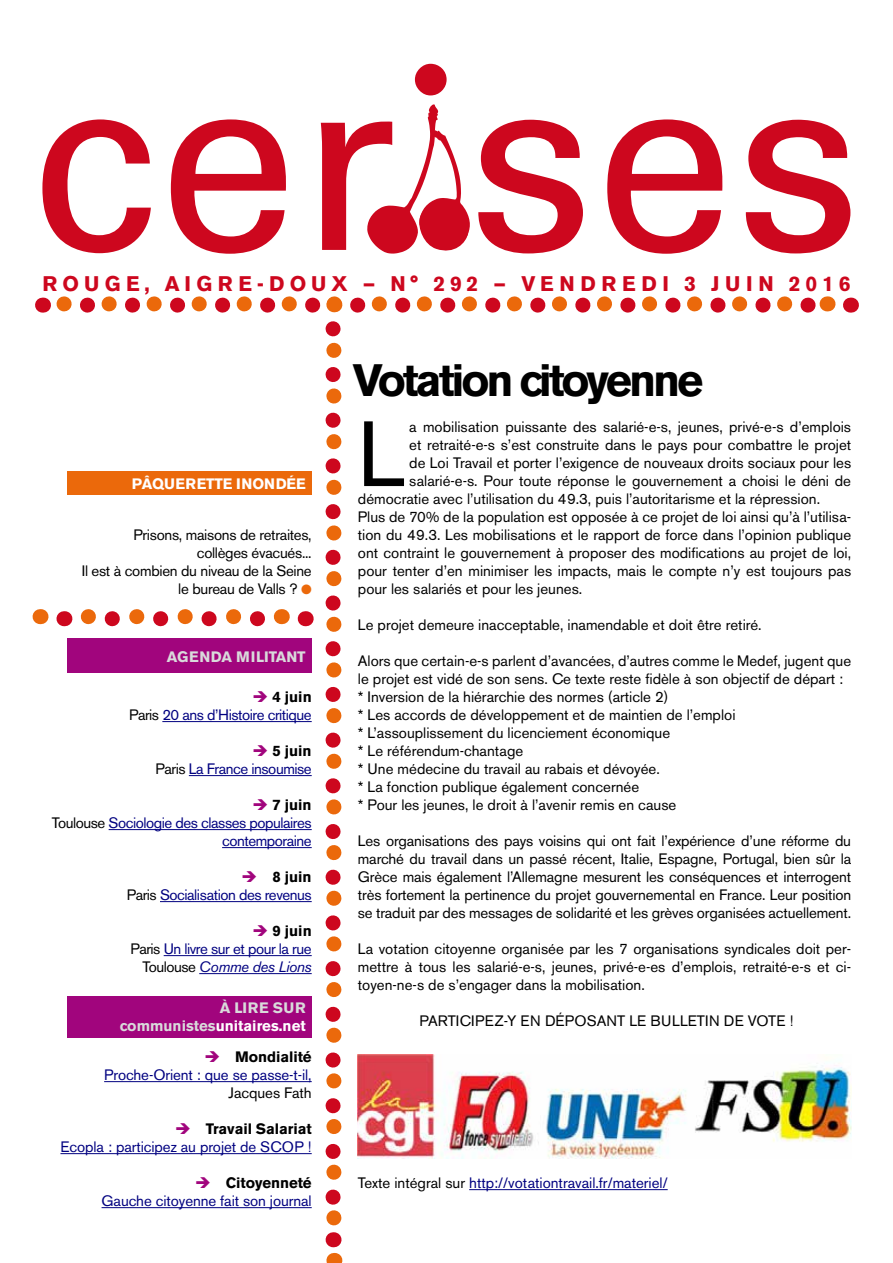
<style>
.page{position:relative;width:893px;height:1263px;background:#fff}
.page>*{position:absolute;margin:0;border:0;box-sizing:border-box;transform-origin:0 0}
.t1{font:91.5px "Akzidenz Grotesk BE";color:#000}
.t2{font:700 45px "Akzidenz Grotesk BE";letter-spacing:-.07em;color:#000}
.t3{font:700 21px "Akzidenz Grotesk BE";letter-spacing:.25em;color:#cd071e}
.t4{font:15px/18px "Akzidenz Grotesk BE";color:#000;text-align:justify}
.t5{font:15px/18px "Akzidenz Grotesk BE";letter-spacing:-.03em;color:#000080;text-align:right}
.t6{font:15px/18px "Akzidenz Grotesk BE";letter-spacing:-.005em;color:#000080;text-align:right}
.t7{font:15px/18px "Akzidenz Grotesk BE";letter-spacing:-.02em;color:#000;text-align:right}
.t8{font:15px "Akzidenz Grotesk BE";color:#000080}
.t9{font:700 15px/18px "Akzidenz Grotesk BE";color:#d9dadb;text-align:right}
.t10{font:700 15px "Akzidenz Grotesk BE";letter-spacing:-.01em;color:#fff}
.s1{color:#eb690b}
.s2{color:#a1057d}
.s3{font-weight:700;color:#000}
.s4{color:#000}
.s5{font-style:italic}
.s6{color:#fff}
</style>
<div class="page">
<svg style="left:326px;top:329px;width:15px;height:918px"></svg>
<svg style="left:43px;top:298px;width:1px;height:15px"></svg>
<svg style="left:850px;top:298px;width:1px;height:15px"></svg>
<svg style="left:64px;top:296px;width:764px;height:17px"></svg>
<svg style="left:64px;top:611px;width:1px;height:15px"></svg>
<svg style="left:305px;top:611px;width:1px;height:15px"></svg>
<svg style="left:40px;top:609px;width:1px;height:15px"></svg>
<svg style="left:88px;top:609px;width:194px;height:17px"></svg>
<div style="left:68px;top:472px;width:244px;height:23px;background:#eb690b"></div>
<hr style="left:162px;top:721px;width:150px;height:1px;background:#000080">
<hr style="left:189px;top:775px;width:123px;height:1px;background:#000080">
<hr style="left:109px;top:829px;width:203px;height:1px;background:#000080">
<hr style="left:222px;top:847px;width:90px;height:1px;background:#000080">
<hr style="left:160px;top:901px;width:152px;height:1px;background:#000080">
<hr style="left:164px;top:955px;width:148px;height:1px;background:#000080">
<hr style="left:199px;top:973px;width:113px;height:1px;background:#000080">
<hr style="left:104px;top:1081px;width:208px;height:1px;background:#000080">
<hr style="left:60px;top:1153px;width:252px;height:1px;background:#000080">
<hr style="left:102px;top:1207px;width:210px;height:1px;background:#000080">
<div style="left:68px;top:639px;width:244px;height:34px;background:#a1057d"></div>
<div style="left:68px;top:996px;width:244px;height:41px;background:#a1057d"></div>
<svg style="left:415px;top:64px;width:32px;height:31px"></svg>
<svg style="left:43px;top:119px;width:108px;height:134px"></svg>
<svg style="left:171px;top:119px;width:115px;height:135px"></svg>
<svg style="left:321px;top:104px;width:149px;height:150px"></svg>
<svg style="left:478px;top:120px;width:105px;height:133px"></svg>
<svg style="left:607px;top:119px;width:116px;height:135px"></svg>
<svg style="left:746px;top:120px;width:104px;height:133px"></svg>
<hr style="left:469px;top:1189px;width:199px;height:1px;background:#000080">
<img style="left:358px;top:1054px;width:493px;height:104px">
<h3 class="t3" style="left:43px;top:272px;width:809px">ROUGE, AIGRE-DOUX — N° 292 — VENDREDI 3 JUIN 2016</h3>
<p class="t10" style="left:132px;top:475px;width:176px">PÂQUERETTE INONDÉE</p>
<p class="t7" style="left:82px;top:526px;width:231px">Prisons, maisons de retraites, collèges évacués...<br>Il est à combien du niveau de la Seine le bureau de Valls ? <span class="s1">●</span></p>
<p class="t9" style="left:167px;top:647px;width:140px">AGENDA MILITANT</p>
<p class="t5" style="left:129px;top:688px;width:184px"><span class="s2">➔</span> <span class="s3">4 juin<br></span><span class="s4">Paris</span> 20 ans d’Histoire critique</p>
<p class="t5" style="left:156px;top:742px;width:158px"><span class="s2">➔</span> <span class="s3">5 juin<br></span><span class="s4">Paris</span> La France insoumise</p>
<p class="t5" style="left:52px;top:796px;width:261px"><span class="s2">➔</span> <span class="s3">7 juin<br></span><span class="s4">Toulouse</span> Sociologie des classes populaires contemporaine</p>
<p class="t5" style="left:127px;top:868px;width:186px"><span class="s2">➔</span> <span class="s3">8 juin<br></span><span class="s4">Paris</span> Socialisation des revenus</p>
<p class="t5" style="left:130px;top:922px;width:183px"><span class="s2">➔</span> <span class="s3">9 juin<br></span><span class="s4">Paris</span> Un livre sur et pour la rue<br><span class="s4">Toulouse</span> <span class="s5">Comme des Lions</span></p>
<p class="t9" style="left:120px;top:999px;width:187px">À LIRE SUR communistes<span class="s6">unitaires.net</span></p>
<p class="t6" style="left:104px;top:1048px;width:209px"><span class="s2">➔</span> <span class="s3">Mondialité<br></span>Proche-Orient : que se passe-t-il,</p>
<p class="t4" style="left:228px;top:1084px;width:85px">Jacques Fath</p>
<p class="t6" style="left:60px;top:1120px;width:253px"><span class="s2">➔</span> <span class="s3">Travail Salariat<br></span>Ecopla : participez au projet de SCOP !</p>
<p class="t6" style="left:102px;top:1174px;width:212px"><span class="s2">➔</span> <span class="s3">Citoyenneté<br></span>Gauche citoyenne fait son journal</p>
<h2 class="t2" style="left:353px;top:354px;width:352px">Votation citoyenne</h2>
<h1 class="t1" style="left:358px;top:400px;width:49px">L</h1>
<p class="t4" style="left:409px;top:418px;width:443px">a mobilisation puissante des salarié-e-s, jeunes, privé-e-s d’emplois</p>
<p class="t4" style="left:409px;top:436px;width:443px">et retraité-e-s s’est construite dans le pays pour combattre le projet</p>
<p class="t4" style="left:409px;top:454px;width:443px">de Loi Travail et porter l’exigence de nouveaux droits sociaux pour les</p>
<p class="t4" style="left:409px;top:472px;width:443px">salarié-e-s. Pour toute réponse le gouvernement a choisi le déni de</p>
<p class="t4" style="left:358px;top:490px;width:464px">démocratie avec l’utilisation du 49.3, puis l’autoritarisme et la répression.</p>
<p class="t4" style="left:358px;top:508px;width:495px">Plus de 70% de la population est opposée à ce projet de loi ainsi qu’à l’utilisa-</p>
<p class="t4" style="left:358px;top:526px;width:495px">tion du 49.3. Les mobilisations et le rapport de force dans l’opinion publique</p>
<p class="t4" style="left:358px;top:544px;width:495px">ont contraint le gouvernement à proposer des modifications au projet de loi,</p>
<p class="t4" style="left:358px;top:562px;width:495px">pour tenter d’en minimiser les impacts, mais le compte n’y est toujours pas</p>
<p class="t4" style="left:358px;top:580px;width:226px">pour les salariés et pour les jeunes.</p>
<p class="t4" style="left:358px;top:616px;width:405px">Le projet demeure inacceptable, inamendable et doit être retiré.</p>
<p class="t4" style="left:358px;top:652px;width:495px;text-align:left">Alors que certain-e-s parlent d’avancées, d’autres comme le Medef, jugent que le projet est vidé de son sens. Ce texte reste fidèle à son objectif de départ : * Inversion de la hiérarchie des normes (article 2)<br>* Les accords de développement et de maintien de l’emploi<br>* L’assouplissement du licenciement économique<br>* Le référendum-chantage<br>* Une médecine du travail au rabais et dévoyée.<br>* La fonction publique également concernée<br>* Pour les jeunes, le droit à l’avenir remis en cause</p>
<p class="t4" style="left:358px;top:832px;width:495px">Les organisations des pays voisins qui ont fait l’expérience d’une réforme du marché du travail dans un passé récent, Italie, Espagne, Portugal, bien sûr la Grèce mais également l’Allemagne mesurent les conséquences et interrogent très fortement la pertinence du projet gouvernemental en France. Leur position se traduit par des messages de solidarité et les grèves organisées actuellement.</p>
<p class="t4" style="left:358px;top:940px;width:495px">La votation citoyenne organisée par les 7 organisations syndicales doit per&shy;mettre à tous les salarié-e-s, jeunes, privé-e-es d’emplois, retraité-e-s et ci&shy;toyen-ne-s de s’engager dans la mobilisation.</p>
<p class="t4" style="left:420px;top:1012px;width:375px">PARTICIPEZ-Y EN DÉPOSANT LE BULLETIN DE VOTE !</p>
<p class="t8" style="left:358px;top:1174px;width:311px"><span class="s4">Texte intégral sur</span> http://votationtravail.fr/materiel/</p>
</div>
